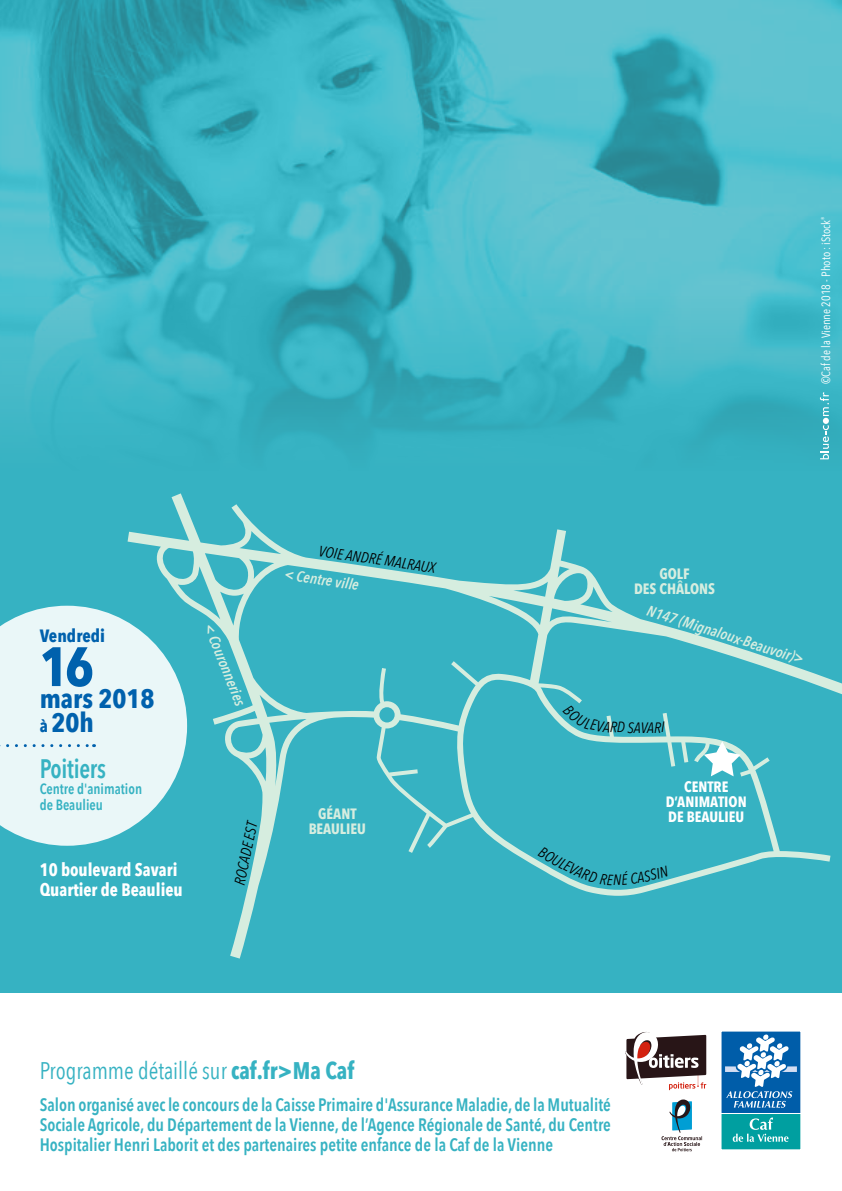
<style>
.page{position:relative;width:842px;height:1191px;background:#fff}
.page>*{position:absolute;margin:0;border:0;box-sizing:border-box;transform-origin:0 0}
.t1{font:700 26.6px/23.8px "Avenir Next Condensed";color:#0061ad}
.t2{font:600 26.6px "Avenir Next Condensed";letter-spacing:-.01em;color:#36b2c2;scale:.9 1}
.t3{font:24px "Avenir Next Condensed";color:#36b2c2;scale:.95 1}
.t4{font:600 18px/20px "Avenir Next Condensed";color:#36b2c2;text-align:justify;scale:.95 1}
.t5{font:700 18px "Avenir Next Condensed";color:#fff;scale:.95 1}
.t6{font:700 17.8px "Avenir Next Condensed";color:#0061ad}
.t7{font:italic 600 15px "Avenir Next Condensed";color:#fffce7}
.t8{font:italic 15px "Avenir Next Condensed";color:#000}
.t9{font:700 15px/15px "Avenir Next Condensed";color:#fffce7;text-align:center}
.t10{font:700 15px/15px "Avenir Next Condensed";color:#fff;text-align:center}
.t11{font:600 14.8px/16.2px "Avenir Next Condensed";color:#36b2c2;scale:.95 1}
.t12{font:12px "Avenir Next Condensed";color:#fff}
.s1{font-size:17.8px}
.s2{font-weight:700}
</style>
<div class="page">
<div style="left:720px;top:1114px;width:81px;height:36px;background:#009fa0"></div>
<div style="left:720px;top:1030px;width:81px;height:82px;background:#005da9"></div>
<svg style="left:725px;top:1034px;width:72px;height:73px"></svg>
<svg style="left:733px;top:1117px;width:55px;height:24px"></svg>
<div style="left:720px;top:1029px;width:82px;height:122px;border:2px solid #fff"></div>
<svg style="left:625px;top:1032px;width:81px;height:58px"></svg>
<svg style="left:661px;top:1099px;width:41px;height:52px"></svg>
<div style="left:0;top:0;width:842px;height:992px;background:#36b2c2"></div>
<svg style="left:128px;top:493px;width:714px;height:465px"></svg>
<svg style="left:704px;top:741px;width:37px;height:35px"></svg>
<svg style="left:0;top:605px;width:187px;height:240px;fill:#eaf7f8"></svg>
<svg style="left:0;top:744px;width:95px;height:3px"></svg>
<img style="left:0;top:0;width:842px;height:460px">
<svg style="left:820px;top:392px;width:9px;height:67px"></svg>
<svg style="left:563px;top:704px;width:62px;height:28px"></svg>
<svg style="left:538px;top:846px;width:131px;height:39px"></svg>
<p class="t6" style="left:40px;top:624px;width:67px">Vendredi</p>
<h1 class="t1" style="left:40px;top:687px;width:116px"><sup>16</sup>mars 2018 <span class="s1">à</span> 20h</h1>
<h1 class="t2" style="left:40px;top:745px;width:75px">Poitiers</h1>
<p class="t11" style="left:40px;top:780px;width:109px">Centre d'animation de Beaulieu</p>
<p class="t5" style="left:40px;top:858px;width:146px">10 boulevard Savari</p>
<p class="t5" style="left:40px;top:878px;width:152px">Quartier de Beaulieu</p>
<p class="t7" style="left:217px;top:620px;width:89px;rotate:68deg">&lt; Couronneries</p>
<p class="t8" style="left:230px;top:883px;width:65px;rotate:-78deg">ROCADE EST</p>
<p class="t8" style="left:320px;top:542px;width:119px;rotate:8deg">VOIE ANDRÉ MALRAUX</p>
<p class="t7" style="left:285px;top:565px;width:77px;rotate:8deg">&lt; Centre ville</p>
<p class="t9" style="left:308px;top:806px;width:59px">GÉANT<br>BEAULIEU</p>
<p class="t12" style="left:816px;top:384px;width:169px;rotate:-90deg">©Caf de la Vienne 2018 - Photo : iStock<sup>®</sup></p>
<p class="t9" style="left:634px;top:566px;width:83px">GOLF<br>DES CHÂLONS</p>
<p class="t7" style="left:650px;top:601px;width:165px;rotate:18deg">N147 (Mignaloux-Beauvoir)&gt;</p>
<p class="t8" style="left:627px;top:718px;width:15px">SA</p>
<p class="t8" style="left:640px;top:718px;width:25px;rotate:-1deg">VARI</p>
<p class="t10" style="left:666px;top:779px;width:82px">CENTRE<br>D’ANIMATION<br>DE BEAULIEU</p>
<h2 class="t3" style="left:40px;top:1050px;width:333px">Programme détaillé sur <span class="s2">caf.fr&gt;Ma Caf</span></h2>
<p class="t4" style="left:40px;top:1094px;width:603px">Salon organisé avec le concours de la Caisse Primaire d'Assurance Maladie, de la Mutualité Sociale Agricole, du Département de la Vienne, de l’Agence Régionale de Santé, du Centre Hospitalier Henri Laborit et des partenaires petite enfance de la Caf de la Vienne</p>
</div>
